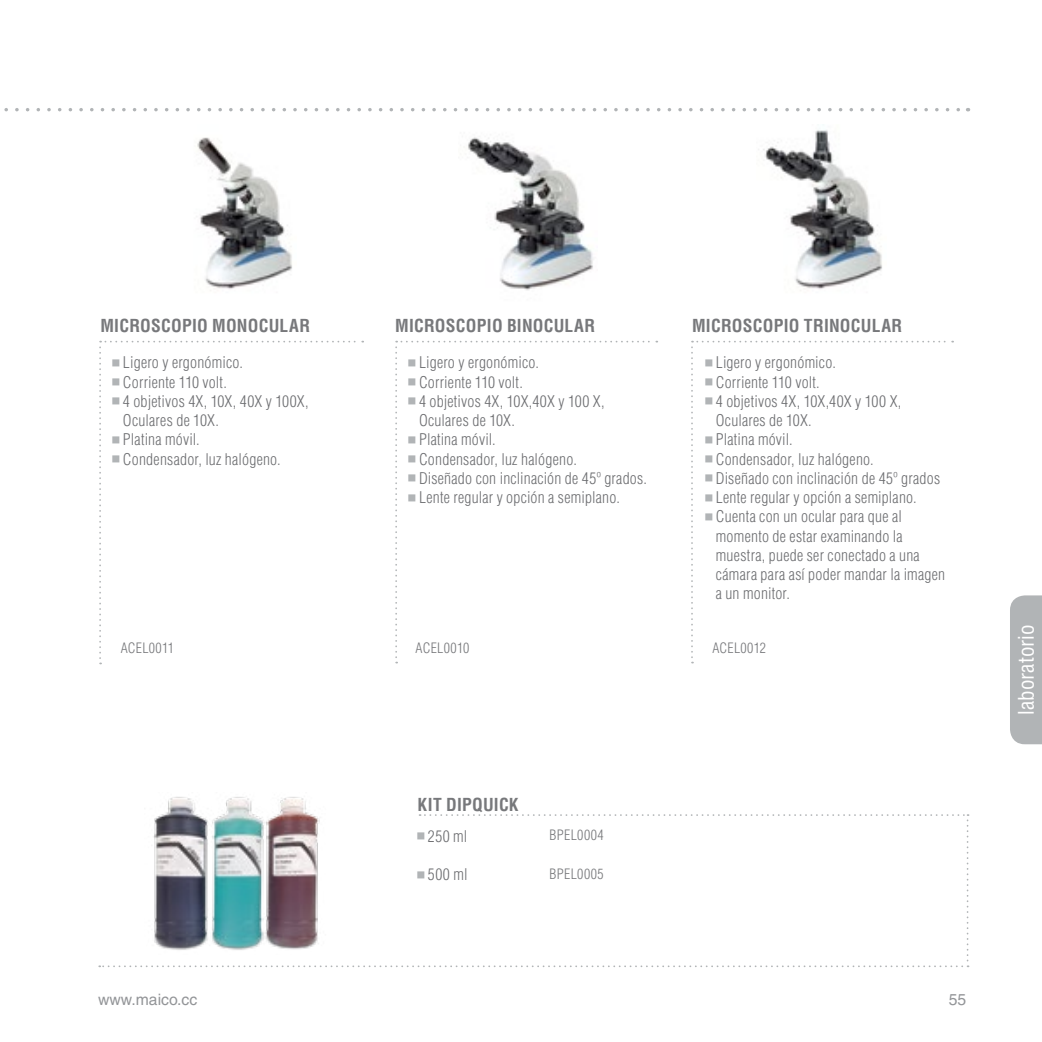
<style>
.page{position:relative;width:1042px;height:1042px;background:#fff}
.page>*{position:absolute;margin:0;border:0;box-sizing:border-box;transform-origin:0 0}
.t1{font:condensed 21px "Helvetica LT Std";color:#fff}
.t2{font:700 condensed 17.5px "Helvetica LT Std";color:#77787b}
.t3{font:300 condensed 15.75px/19.2px "Helvetica LT Std";letter-spacing:.015em;color:#6d6e71}
.t4{font:15.75px "Helvetica LT Std";color:#939598}
.t5{font:300 condensed 14px "Helvetica LT Std";letter-spacing:.025em;color:#77787b}
</style>
<div class="page">
<div style="left:1010px;top:595px;width:32px;height:149px;background:#b1b4b6"></div>
<svg style="left:4px;top:108px;width:964px;height:3px"></svg>
<img style="left:197px;top:137px;width:95px;height:154px">
<img style="left:468px;top:137px;width:125px;height:154px">
<img style="left:758px;top:130px;width:124px;height:161px">
<img style="left:166px;top:797px;width:143px;height:17px">
<svg style="left:99px;top:341px;width:264px;height:323px"></svg>
<svg style="left:395px;top:341px;width:262px;height:322px"></svg>
<svg style="left:691px;top:341px;width:262px;height:322px"></svg>
<svg style="left:99px;top:814px;width:869px;height:153px"></svg>
<p class="t2" style="left:100px;top:314px;width:11px">MICROSCOPIO</p>
<p class="t2" style="left:212px;top:314px;width:12px">MONOCUL</p>
<p class="t2" style="left:289px;top:314px;width:21px">AR</p>
<p class="t3" style="left:123px;top:353px;width:187px">Ligero y ergonómico.<br>Corriente 110 volt.<br>4 objetivos 4X, 10X, 40X y 100X,<br>Oculares de 10X.<br>Platina móvil.<br>Condensador, luz halógeno.</p>
<p class="t5" style="left:121px;top:639px;width:55px">ACEL0011</p>
<p class="t2" style="left:395px;top:314px;width:11px">MICROSCOPIO</p>
<p class="t2" style="left:507px;top:314px;width:11px">BINOCUL</p>
<p class="t2" style="left:574px;top:314px;width:21px">AR</p>
<p class="t3" style="left:419px;top:353px;width:229px">Ligero y ergonómico.<br>Corriente 110 volt.<br>4 objetivos 4X, 10X,40X y 100 X,<br>Oculares de 10X.<br>Platina móvil.<br>Condensador, luz halógeno.<br>Diseñado con inclinación de 45º grados.<br>Lente regular y opción a semiplano.</p>
<p class="t5" style="left:416px;top:639px;width:55px">ACEL0010</p>
<p class="t2" style="left:692px;top:314px;width:11px">MICROSCOPIO</p>
<p class="t2" style="left:804px;top:314px;width:11px">TRINOCUL</p>
<p class="t2" style="left:881px;top:314px;width:21px">AR</p>
<p class="t3" style="left:716px;top:353px;width:231px">Ligero y ergonómico.<br>Corriente 110 volt.<br>4 objetivos 4X, 10X,40X y 100 X,<br>Oculares de 10X.<br>Platina móvil.<br>Condensador, luz halógeno.<br>Diseñado con inclinación de 45º grados<br>Lente regular y opción a semiplano.<br>Cuenta con un ocular para que al momento de estar examinando la muestra, puede ser conectado a una cámara para así poder mandar la imagen a un monitor.</p>
<p class="t5" style="left:712px;top:639px;width:55px">ACEL0012</p>
<p class="t2" style="left:417px;top:793px;width:39px">KIT DIPQUICK</p>
<p class="t3" style="left:428px;top:826px;width:41px">250 ml</p>
<p class="t3" style="left:428px;top:864px;width:41px">500 ml</p>
<p class="t5" style="left:550px;top:826px;width:56px">BPEL0004</p>
<p class="t5" style="left:550px;top:865px;width:56px">BPEL0005</p>
<p class="t4" style="left:98px;top:990px;width:101px">www.maico.cc</p>
<p class="t4" style="left:948px;top:990px;width:19px">55</p>
<h1 class="t1" style="left:1013px;top:714px;width:91px;rotate:-90deg">laboratorio</h1>
</div>
